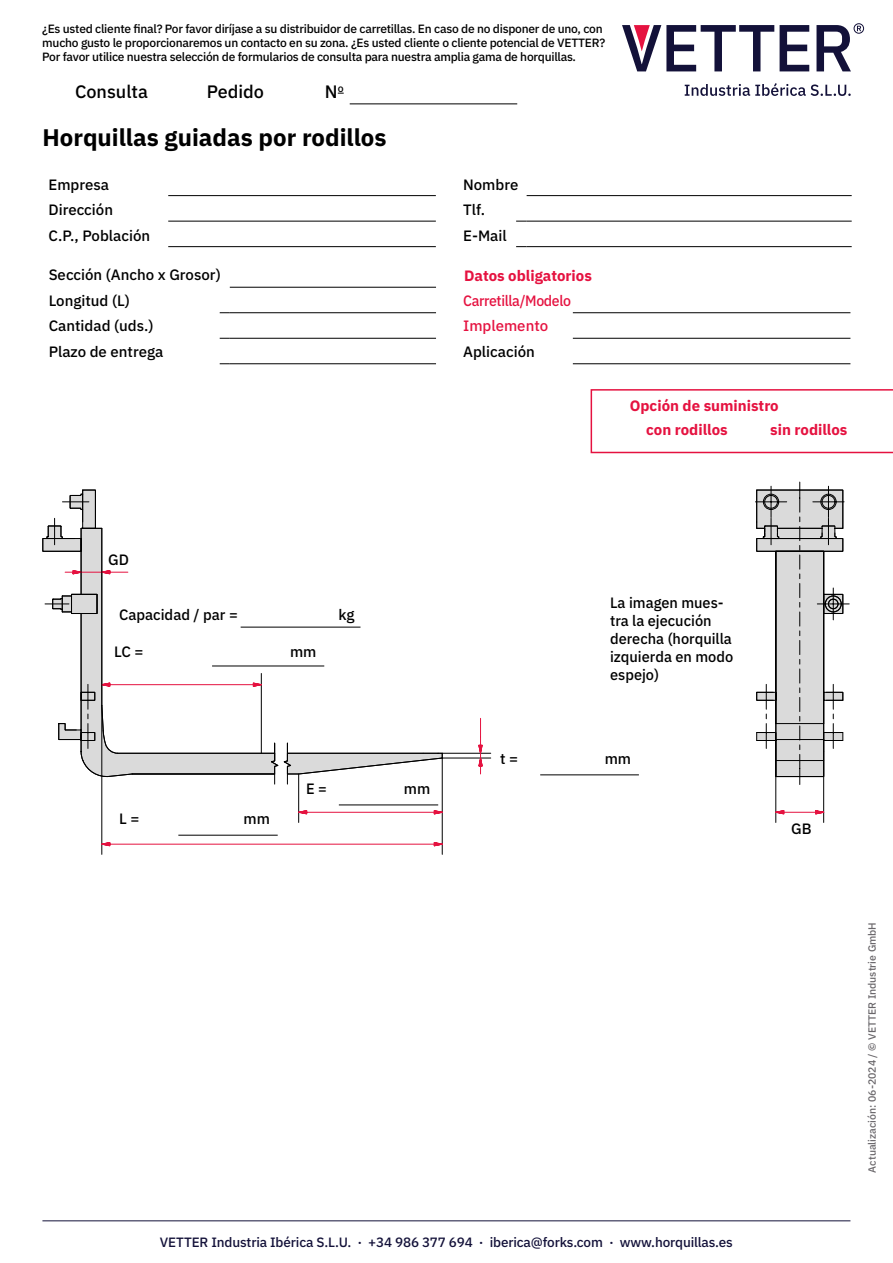
<style>
.page{position:relative;width:893px;height:1263px;background:#fff}
.page>*{position:absolute;margin:0;border:0;box-sizing:border-box;transform-origin:0 0}
.t1{font:700 24px "IBM Plex Sans";color:#000}
.t2{font:500 18px "IBM Plex Sans";color:#000}
.t3{font:500 15px/25.5px "IBM Plex Sans";color:#000}
.t4{font:700 15px "IBM Plex Sans";color:#e51240}
.t5{font:500 15px/25.5px "IBM Plex Sans";letter-spacing:-.025em;color:#e51240;scale:.94 1}
.t6{font:500 13.5px "IBM Plex Sans";letter-spacing:-.01em;color:#131139}
.t7{font:500 12px/14.2px "IBM Plex Sans";letter-spacing:-.02em;color:#000}
.t8{font:500 10.5px "IBM Plex Sans";color:#69666a}
</style>
<div class="page">
<hr style="left:168px;top:195px;width:268px;height:1px;background:#000">
<hr style="left:168px;top:221px;width:268px;height:1px;background:#000">
<hr style="left:168px;top:246px;width:268px;height:1px;background:#000">
<hr style="left:527px;top:195px;width:325px;height:1px;background:#000">
<hr style="left:527px;top:221px;width:325px;height:1px;background:#000">
<hr style="left:527px;top:246px;width:325px;height:1px;background:#000">
<hr style="left:230px;top:287px;width:206px;height:1px;background:#000">
<hr style="left:230px;top:312px;width:206px;height:1px;background:#000">
<hr style="left:230px;top:338px;width:206px;height:1px;background:#000">
<hr style="left:230px;top:363px;width:206px;height:1px;background:#000">
<hr style="left:573px;top:312px;width:277px;height:1px;background:#000">
<hr style="left:573px;top:338px;width:277px;height:1px;background:#000">
<hr style="left:573px;top:363px;width:277px;height:1px;background:#000">
<hr style="left:42px;top:1220px;width:808px;height:1px;background:#131139">
<svg style="left:685px;top:83px;width:166px;height:13px"></svg>
<svg style="left:622px;top:25px;width:152px;height:46px"></svg>
<svg style="left:780px;top:25px;width:29px;height:46px"></svg>
<svg style="left:816px;top:23px;width:48px;height:48px"></svg>
<hr style="left:350px;top:103px;width:167px;height:1px;background:#000">
<hr style="left:823px;top:776px;width:1px;height:46px;background:#000">
<hr style="left:775px;top:776px;width:1px;height:46px;background:#000">
<svg style="left:775px;top:810px;width:50px;height:4px"></svg>
<hr style="left:442px;top:758px;width:1px;height:96px;background:#000">
<hr style="left:102px;top:705px;width:1px;height:149px;background:#000">
<svg style="left:42px;top:489px;width:715px;height:287px"></svg>
<svg style="left:46px;top:518px;width:17px;height:27px"></svg>
<svg style="left:62px;top:493px;width:27px;height:17px"></svg>
<hr style="left:755px;top:502px;width:32px;height:1px;background:#000">
<hr style="left:813px;top:502px;width:31px;height:1px;background:#000">
<hr style="left:817px;top:604px;width:32px;height:1px;background:#000">
<svg style="left:45px;top:570px;width:438px;height:276px"></svg>
<svg style="left:757px;top:482px;width:86px;height:302px"></svg>
<svg style="left:591px;top:389px;width:302px;height:64px"></svg>
<hr style="left:241px;top:627px;width:119px;height:1px;background:#000">
<hr style="left:212px;top:665px;width:112px;height:1px;background:#000">
<p class="t7" style="left:42px;top:20px;width:564px">¿Es usted cliente final? Por favor diríjase a su distribuidor de carretillas. En caso de no disponer de uno, con mucho gusto le proporcionaremos un contacto en su zona. ¿Es usted cliente o cliente potencial de VETTER?<br>Por favor utilice nuestra selección de formularios de consulta para nuestra amplia gama de horquillas.</p>
<h2 class="t2" style="left:75px;top:77px;width:74px">Consulta</h2>
<h2 class="t2" style="left:207px;top:77px;width:59px">Pedido</h2>
<h2 class="t2" style="left:325px;top:77px;width:20px">N<sup>o</sup></h2>
<h1 class="t1" style="left:43px;top:119px;width:346px">Horquillas guiadas por rodillos</h1>
<p class="t3" style="left:49px;top:170px;width:103px">Empresa<br>Dirección<br>C.P., Población</p>
<p class="t3" style="left:463px;top:170px;width:57px">Nombre<br>Tlf.<br>E-Mail</p>
<p class="t3" style="left:49px;top:261px;width:174px">Sección (Ancho x Grosor)<br>Longitud (L)<br>Cantidad (uds.)<br>Plazo de entrega</p>
<p class="t4" style="left:464px;top:263px;width:129px">Datos obligatorios</p>
<p class="t5" style="left:463px;top:286px;width:116px">Carretilla/Modelo<br>Implemento</p>
<p class="t3" style="left:463px;top:338px;width:73px">Aplicación</p>
<p class="t4" style="left:630px;top:394px;width:150px">Opción de suministro</p>
<p class="t4" style="left:646px;top:418px;width:83px">con rodillos</p>
<p class="t4" style="left:770px;top:418px;width:79px">sin rodillos</p>
<p class="t3" style="left:108px;top:546px;width:22px">GD</p>
<p class="t3" style="left:119px;top:601px;width:120px">Capacidad / par =</p>
<p class="t3" style="left:338px;top:601px;width:18px">kg</p>
<p class="t3" style="left:114px;top:638px;width:31px">LC =</p>
<p class="t3" style="left:290px;top:638px;width:28px">mm</p>
<p class="t3" style="left:119px;top:805px;width:22px">L =</p>
<p class="t3" style="left:243px;top:805px;width:28px">mm</p>
<p class="t3" style="left:306px;top:775px;width:22px">E =</p>
<p class="t3" style="left:404px;top:775px;width:28px">mm</p>
<p class="t3" style="left:610px;top:592px;width:125px;line-height:18px">La imagen mues&shy;tra la ejecución derecha (horquilla izquierda en modo espejo)</p>
<p class="t3" style="left:500px;top:745px;width:20px">t =</p>
<p class="t3" style="left:605px;top:745px;width:28px">mm</p>
<p class="t6" style="left:160px;top:1232px;width:574px">VETTER Industria Ibérica S.L.U. · +34 986 377 694 · iberica@forks.com · www.horquillas.es</p>
<p class="t3" style="left:791px;top:815px;width:22px">GB</p>
<p class="t8" style="left:864px;top:1172px;width:252px;rotate:-90deg">Actualización: 06-2024 / © VETTER Industrie GmbH</p>
</div>
